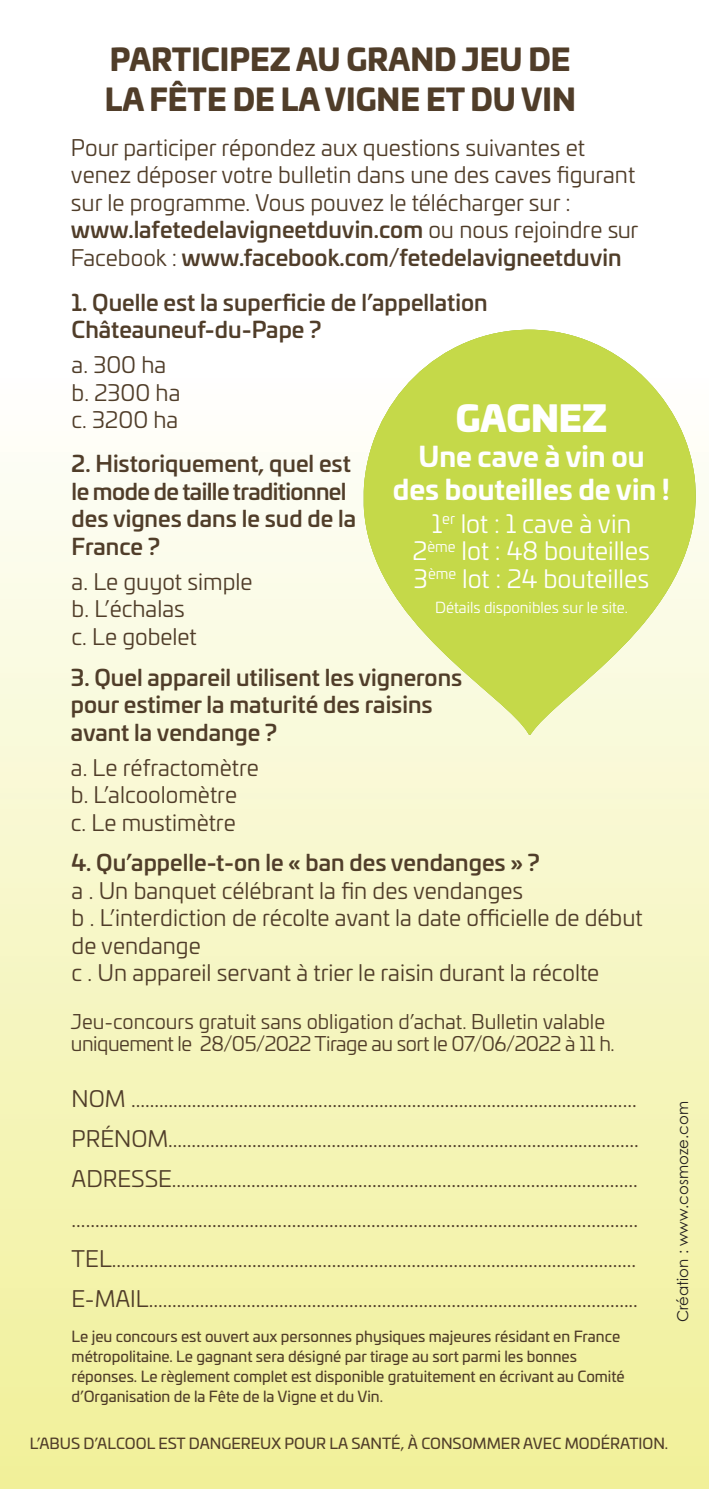
<style>
.page{position:relative;width:709px;height:1489px;background:#fff}
.page>*{position:absolute;margin:0;border:0;box-sizing:border-box;transform-origin:0 0}
.t1{font:35px "Univia Pro Ultra";color:#fff}
.t2{font:900 30px/40px "Univia Pro";color:#503d29}
.t3{font:700 27.5px/32.5px "Univia Pro";color:#fff;text-align:center}
.t4{font:25px/27.5px "Univia Pro";color:#fff;text-align:center}
.t5{font:22.5px/27.5px "Univia Pro";color:#503d29}
.t6{font:500 22.5px/27.5px "Univia Pro";color:#503d29}
.t7{font:20px/22.5px "Univia Pro";color:#503d29}
.t8{font:15px/20px "Univia Pro";color:#503d29}
.t9{font:15px "Univia Pro";color:#fff}
.t10{font:15px "Century Gothic Pro";color:#231f20}
.s1{font-weight:500}
</style>
<div class="page">
<div style="left:0;top:0;width:709px;height:1488px;background:linear-gradient(to bottom,#fff,#f1f19c)"></div>
<svg style="left:364px;top:330px;width:331px;height:402px;background:#d4e276"></svg>
<h2 class="t2" style="left:105px;top:37px;width:472px">PARTICIPEZ AU GRAND JEU DE<br>LA FÊTE DE LA VIGNE ET DU VIN</h2>
<p class="t5" style="left:71px;top:133px;width:569px">Pour participer répondez aux questions suivantes et venez déposer votre bulletin dans une des caves figurant sur le programme. Vous pouvez le télécharger sur : <span class="s1">www.lafetedelavigneetduvin.com</span> ou nous rejoindre sur Facebook : <span class="s1">www.facebook.com/fetedelavigneetduvin</span></p>
<p class="t6" style="left:72px;top:287px;width:417px">1. Quelle est la superficie de l’appellation<br>Châteauneuf-du-Pape ?</p>
<p class="t5" style="left:72px;top:350px;width:110px">a. 300 ha b. 2300 ha c. 3200 ha</p>
<p class="t6" style="left:72px;top:448px;width:286px">2. Historiquement, quel est le mode de taille traditionnel des vignes dans le sud de la<br>France ?</p>
<p class="t5" style="left:72px;top:566px;width:182px">a. Le guyot simple b. L’échalas<br>c. Le gobelet</p>
<p class="t6" style="left:71px;top:662px;width:393px">3. Quel appareil utilisent les vignerons pour estimer la maturité des raisins avant la vendange ?</p>
<p class="t5" style="left:71px;top:752px;width:189px">a. Le réfractomètre b. L’alcoolomètre<br>c. Le mustimètre</p>
<h1 class="t1" style="left:455px;top:389px;width:153px">GAGNEZ</h1>
<p class="t3" style="left:393px;top:439px;width:278px">Une cave à vin ou des bouteilles de vin !</p>
<p class="t4" style="left:413px;top:508px;width:239px">1<sup>er</sup> lot : 1 cave à vin<br>2<sup>ème</sup> lot : 48 bouteilles<br>3<sup>ème</sup> lot : 24 bouteilles</p>
<p class="t9" style="left:435px;top:596px;width:194px">Détails disponibles sur le site.</p>
<p class="t6" style="left:72px;top:847px;width:469px">4. Qu’appelle-t-on le « ban des vendanges » ?</p>
<p class="t5" style="left:72px;top:875px;width:572px">a . Un banquet célébrant la fin des vendanges<br>b . L’interdiction de récolte avant la date officielle de début de vendange<br>c . Un appareil servant à trier le raisin durant la récolte</p>
<p class="t7" style="left:71px;top:1008px;width:545px">Jeu-concours gratuit sans obligation d’achat. Bulletin valable uniquement le 28/05/2022 Tirage au sort le 07/06/2022 à 11 h.</p>
<p class="t5" style="left:72px;top:1077px;width:569px;line-height:40px">NOM ............................................................................................................<br>PRÉNOM.....................................................................................................<br>ADRESSE.................................................................................................... .........................................................................................................................<br>TEL................................................................................................................<br>E-MAIL.........................................................................................................</p>
<p class="t8" style="left:72px;top:1325px;width:554px">Le jeu concours est ouvert aux personnes physiques majeures résidant en France métropolitaine. Le gagnant sera désigné par tirage au sort parmi les bonnes réponses. Le règlement complet est disponible gratuitement en écrivant au Comité d’Organisation de la Fête de la Vigne et du Vin.</p>
<p class="t8" style="left:30px;top:1432px;width:640px">L’ABUS D’ALCOOL EST DANGEREUX POUR LA SANTÉ, À CONSOMMER AVEC MODÉRATION.</p>
<p class="t10" style="left:673px;top:1322px;width:222px;rotate:-90deg">Création : www.cosmoze.com</p>
</div>
